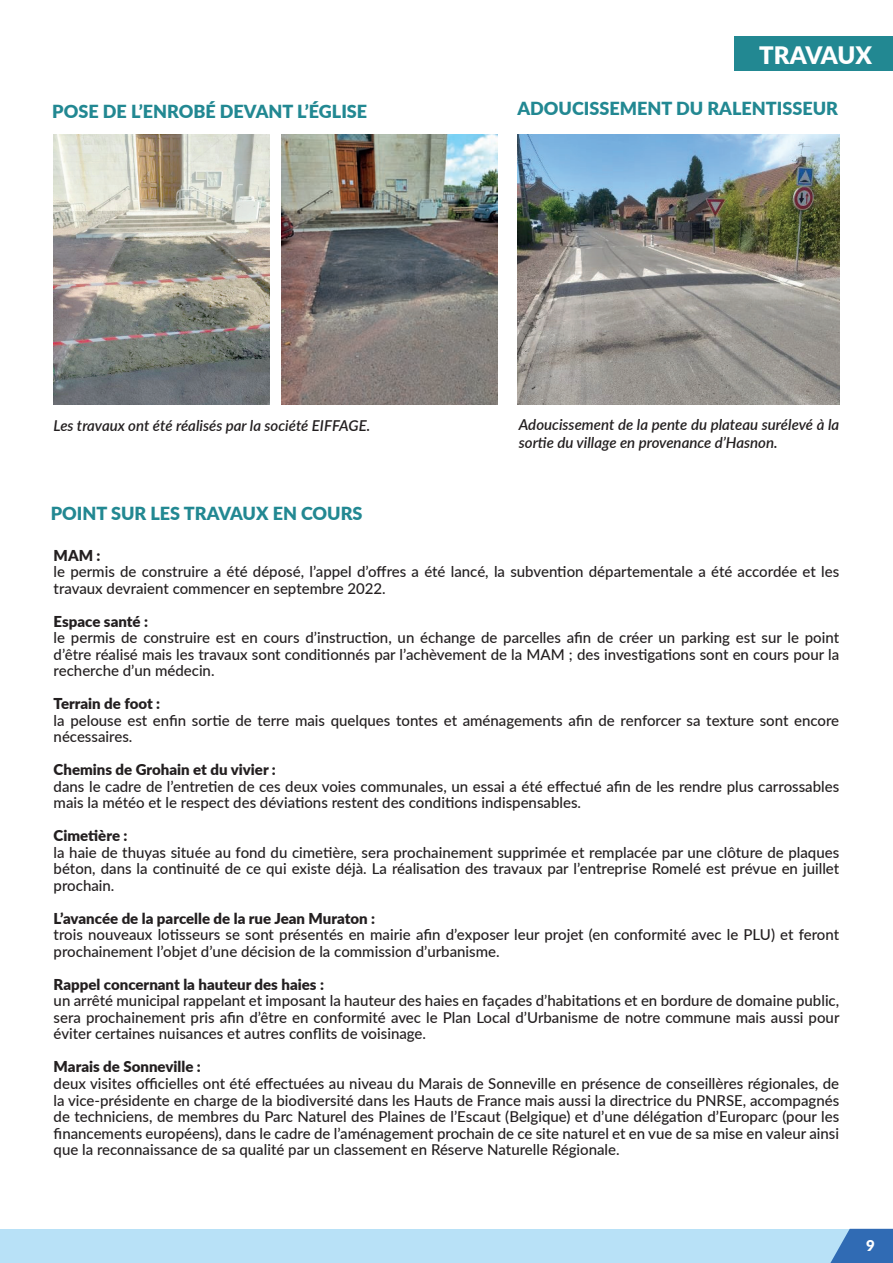
<style>
.page{position:relative;width:893px;height:1263px;background:#fff}
.page>*{position:absolute;margin:0;border:0;box-sizing:border-box;transform-origin:0 0}
.t1{font:900 24px "Lato";letter-spacing:-.01em;color:#fff}
.t2{font:900 18px "Lato";color:#228892}
.t3{font:500 15px/16.5px "Lato";color:#231f20}
.t4{font:900 15px "Lato";color:#231f20}
.t5{font:italic 600 15px/18px "Lato";color:#231f20}
.t6{font:900 15px "Lato";color:#fff}
</style>
<div class="page">
<div style="left:0;top:1228px;width:892px;height:34px;background:#b8e1f7"></div>
<div style="left:733px;top:37px;width:159px;height:34px;background:#228892"></div>
<img style="left:517px;top:135px;width:322px;height:270px">
<img style="left:54px;top:134px;width:216px;height:270px">
<img style="left:281px;top:135px;width:216px;height:270px">
<svg style="left:823px;top:1228px;width:70px;height:35px"></svg>
<h1 class="t1" style="left:759px;top:37px;width:114px">TRAVAUX</h1>
<p class="t2" style="left:52px;top:98px;width:316px">POSE DE L’ENROBÉ DEVANT L’ÉGLISE</p>
<p class="t2" style="left:517px;top:95px;width:322px">ADOUCISSEMENT DU RALENTISSEUR</p>
<p class="t5" style="left:54px;top:415px;width:318px">Les travaux ont été réalisés par la société EIFFAGE.</p>
<p class="t2" style="left:51px;top:499px;width:313px">POINT SUR LES TRAVAUX EN COURS</p>
<p class="t5" style="left:518px;top:414px;width:322px">Adoucissement de la pente du plateau surélevé à la sortie du village en provenance d’Hasnon.</p>
<p class="t4" style="left:54px;top:543px;width:48px">MAM :</p>
<p class="t3" style="left:54px;top:562px;width:786px">le permis de construire a été déposé, l’appel d’offres a été lancé, la subvention départementale a été accordée et les travaux devraient commencer en septembre 2022.</p>
<p class="t4" style="left:54px;top:609px;width:96px">Espace santé :</p>
<p class="t3" style="left:54px;top:628px;width:786px;text-align:justify">le permis de construire est en cours d’instruction, un échange de parcelles afin de créer un parking est sur le point d’être réalisé mais les travaux sont conditionnés par l’achèvement de la MAM ; des investigations sont en cours pour la recherche d’un médecin.</p>
<p class="t4" style="left:54px;top:692px;width:108px">Terrain de foot :</p>
<p class="t3" style="left:54px;top:711px;width:786px">la pelouse est enfin sortie de terre mais quelques tontes et aménagements afin de renforcer sa texture sont encore nécessaires.</p>
<p class="t4" style="left:54px;top:758px;width:224px">Chemins de Grohain et du vivier :</p>
<p class="t3" style="left:54px;top:777px;width:786px">dans le cadre de l’entretien de ces deux voies communales, un essai a été effectué afin de les rendre plus carrossables mais la météo et le respect des déviations restent des conditions indispensables.</p>
<p class="t4" style="left:54px;top:824px;width:75px">Cimetière :</p>
<p class="t3" style="left:54px;top:843px;width:786px;text-align:justify">la haie de thuyas située au fond du cimetière, sera prochainement supprimée et remplacée par une clôture de plaques béton, dans la continuité de ce qui existe déjà. La réalisation des travaux par l’entreprise Romelé est prévue en juillet prochain.</p>
<p class="t4" style="left:54px;top:906px;width:323px">L’avancée de la parcelle de la rue Jean Muraton :</p>
<p class="t3" style="left:54px;top:925px;width:786px">trois nouveaux lotisseurs se sont présentés en mairie afin d’exposer leur projet (en conformité avec le PLU) et feront prochainement l’objet d’une décision de la commission d’urbanisme.</p>
<p class="t4" style="left:54px;top:972px;width:272px">Rappel concernant la hauteur des haies :</p>
<p class="t3" style="left:54px;top:991px;width:787px;text-align:justify">un arrêté municipal rappelant et imposant la hauteur des haies en façades d’habitations et en bordure de domaine public, sera prochainement pris afin d’être en conformité avec le Plan Local d’Urbanisme de notre commune mais aussi pour éviter certaines nuisances et autres conflits de voisinage.</p>
<p class="t4" style="left:54px;top:1055px;width:149px">Marais de Sonneville :</p>
<p class="t3" style="left:54px;top:1074px;width:786px;text-align:justify">deux visites officielles ont été effectuées au niveau du Marais de Sonneville en présence de conseillères régionales, de la vice-présidente en charge de la biodiversité dans les Hauts de France mais aussi la directrice du PNRSE, accompagnés de techniciens, de membres du Parc Naturel des Plaines de l’Escaut (Belgique) et d’une délégation d’Europarc (pour les financements européens), dans le cadre de l’aménagement prochain de ce site naturel et en vue de sa mise en valeur ainsi que la reconnaissance de sa qualité par un classement en Réserve Naturelle Régionale.</p>
<p class="t6" style="left:865px;top:1233px;width:10px">9</p>
</div>
